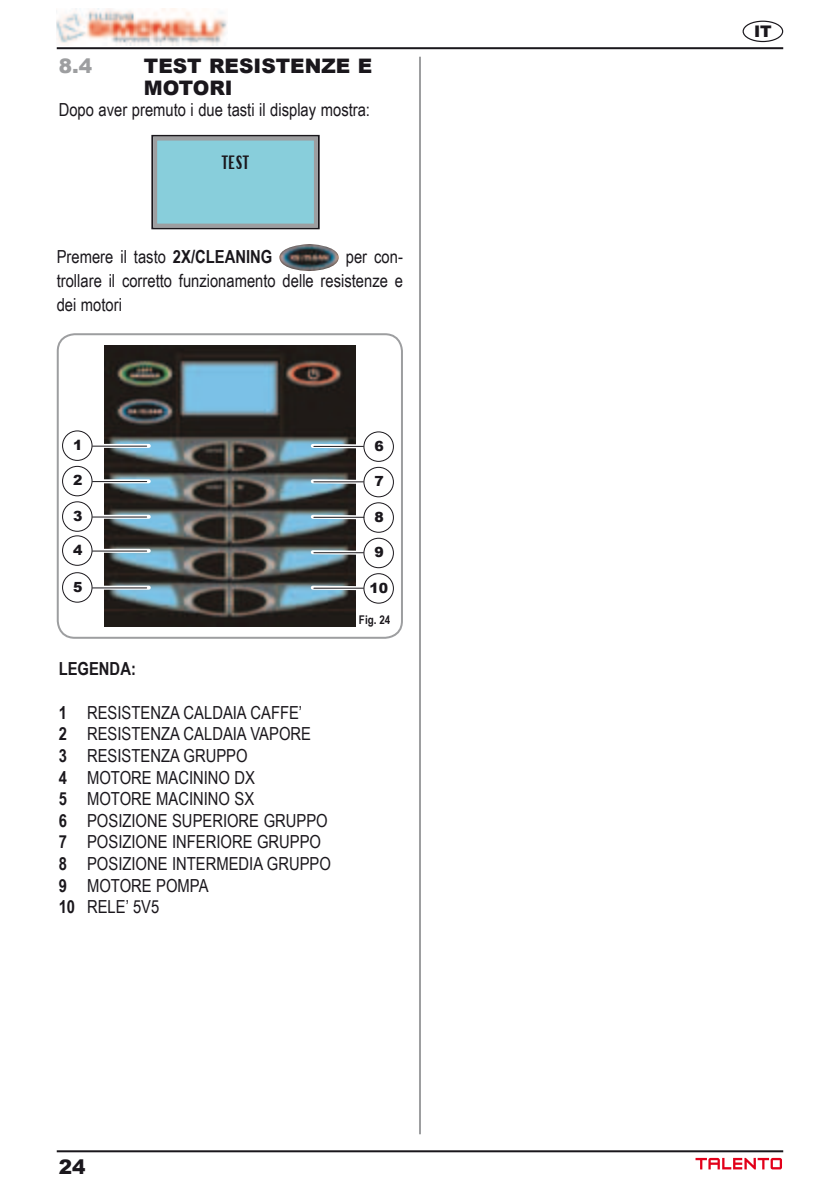
<style>
.page{position:relative;width:840px;height:1191px;background:#fff}
.page>*{position:absolute;margin:0;border:0;box-sizing:border-box;transform-origin:0 0}
.t1{font:900 20px/22px "Arial";color:#1a171c}
.t2{font:900 20px "Arial";color:#9d9ea0}
.t3{font:18px/21.6px "Arial Narrow";color:#1a171c}
.t4{font:700 18px "Arial Narrow";color:#1a171c}
.t5{font:18px "Chicago";color:#1a171c;scale:.7 1}
.t6{font:900 16px "Arial";color:#1a171c}
.t7{font:900 14px "Arial";color:#1a171c}
.t8{font:700 12px "Arial Narrow";color:#1a171c}
.s1{font-weight:700}
</style>
<div class="page">
<img style="left:104px;top:346px;width:251px;height:280px">
<div style="left:57px;top:333px;width:346px;height:306px;border:2px solid #9d9ea0;border-radius:17px"></div>
<hr style="left:57px;top:47px;width:725px;height:2px;background:#1a171c">
<img style="left:57px;top:9px;width:170px;height:37px">
<hr style="left:57px;top:1150px;width:725px;height:2px;background:#1a171c">
<svg style="left:695px;top:1157px;width:86px;height:12px"></svg>
<hr style="left:419px;top:57px;width:2px;height:1077px;background:#9d9ea0">
<div style="left:742px;top:21px;width:40px;height:21px;border:1px solid #1a171c;border-radius:50%"></div>
<div style="left:151px;top:135px;width:168px;height:94px;border:6px solid #1a171c"></div>
<div style="left:154px;top:138px;width:162px;height:88px;background:#88cedb"></div>
<div style="left:153px;top:137px;width:165px;height:91px;border:4px solid #9d9ea0"></div>
<svg style="left:92px;top:444px;width:57px;height:4px"></svg>
<svg style="left:92px;top:479px;width:57px;height:4px"></svg>
<svg style="left:92px;top:515px;width:57px;height:4px"></svg>
<svg style="left:92px;top:549px;width:57px;height:4px"></svg>
<svg style="left:92px;top:585px;width:57px;height:4px"></svg>
<hr style="left:92px;top:445px;width:55px;height:1px;background:#1a171c">
<hr style="left:92px;top:481px;width:55px;height:1px;background:#1a171c">
<hr style="left:92px;top:516px;width:55px;height:1px;background:#1a171c">
<hr style="left:92px;top:550px;width:55px;height:1px;background:#1a171c">
<hr style="left:92px;top:587px;width:55px;height:1px;background:#1a171c">
<svg style="left:312px;top:444px;width:51px;height:4px"></svg>
<svg style="left:312px;top:479px;width:51px;height:5px"></svg>
<svg style="left:312px;top:515px;width:51px;height:4px"></svg>
<svg style="left:312px;top:550px;width:51px;height:5px"></svg>
<svg style="left:312px;top:585px;width:51px;height:5px"></svg>
<hr style="left:314px;top:446px;width:49px;height:1px;background:#1a171c">
<hr style="left:314px;top:481px;width:49px;height:1px;background:#1a171c">
<hr style="left:314px;top:517px;width:50px;height:1px;background:#1a171c">
<hr style="left:314px;top:552px;width:49px;height:1px;background:#1a171c">
<hr style="left:314px;top:587px;width:49px;height:1px;background:#1a171c">
<img style="left:279px;top:244px;width:60px;height:27px">
<div style="left:62px;top:430px;width:30px;height:31px;border:1px solid #1a171c;border-radius:50%"></div>
<div style="left:62px;top:466px;width:30px;height:30px;border:1px solid #1a171c;border-radius:50%"></div>
<div style="left:62px;top:501px;width:30px;height:31px;border:1px solid #1a171c;border-radius:50%"></div>
<div style="left:62px;top:535px;width:30px;height:31px;border:1px solid #1a171c;border-radius:50%"></div>
<div style="left:62px;top:572px;width:30px;height:30px;border:1px solid #1a171c;border-radius:50%"></div>
<div style="left:363px;top:431px;width:30px;height:31px;border:1px solid #1a171c;border-radius:50%"></div>
<div style="left:363px;top:467px;width:30px;height:30px;border:1px solid #1a171c;border-radius:50%"></div>
<div style="left:363px;top:502px;width:30px;height:31px;border:1px solid #1a171c;border-radius:50%"></div>
<div style="left:363px;top:538px;width:30px;height:30px;border:1px solid #1a171c;border-radius:50%"></div>
<div style="left:363px;top:573px;width:30px;height:30px;border:1px solid #1a171c;border-radius:50%"></div>
<p class="t2" style="left:59px;top:51px;width:35px">8.4</p>
<p class="t1" style="left:144px;top:54px;width:229px">TEST RESISTENZE E<br>MOTORI</p>
<p class="t3" style="left:59px;top:98px;width:312px">Dopo aver premuto i due tasti il display mostra:</p>
<p class="t5" style="left:221px;top:148px;width:40px">TEST</p>
<p class="t3" style="left:57px;top:245px;width:217px">Premere il tasto <span class="s1">2X/CLEANING</span></p>
<p class="t3" style="left:57px;top:244px;width:347px;line-height:24px;text-align:justify;text-indent:289px">per con&shy;trollare il corretto funzionamento delle resistenze e dei motori</p>
<p class="t7" style="left:73px;top:435px;width:11px">1</p>
<p class="t7" style="left:73px;top:470px;width:11px">2</p>
<p class="t7" style="left:73px;top:505px;width:11px">3</p>
<p class="t7" style="left:73px;top:539px;width:11px">4</p>
<p class="t7" style="left:73px;top:576px;width:11px">5</p>
<p class="t4" style="left:59px;top:655px;width:79px">LEGENDA:</p>
<p class="t3" style="left:59px;top:701px;width:273px"><span class="s1">1</span> RESISTENZA CALDAIA CAFFE’<br><span class="s1">2</span> RESISTENZA CALDAIA VAPORE<br><span class="s1">3</span> RESISTENZA GRUPPO<br><span class="s1">4</span> MOTORE MACININO DX<br><span class="s1">5</span> MOTORE MACININO SX<br><span class="s1">6</span> POSIZIONE SUPERIORE GRUPPO<br><span class="s1">7</span> POSIZIONE INFERIORE GRUPPO<br><span class="s1">8</span> POSIZIONE INTERMEDIA GRUPPO<br><span class="s1">9</span> MOTORE POMPA<br><span class="s1">10</span> RELE’ 5V5</p>
<p class="t7" style="left:374px;top:436px;width:11px">6</p>
<p class="t7" style="left:374px;top:471px;width:11px">7</p>
<p class="t7" style="left:374px;top:506px;width:11px">8</p>
<p class="t7" style="left:374px;top:542px;width:11px">9</p>
<p class="t7" style="left:369px;top:577px;width:20px">10</p>
<p class="t8" style="left:359px;top:610px;width:33px">Fig. 24</p>
<p class="t1" style="left:59px;top:1155px;width:28px">24</p>
<p class="t6" style="left:753px;top:20px;width:19px">IT</p>
</div>
